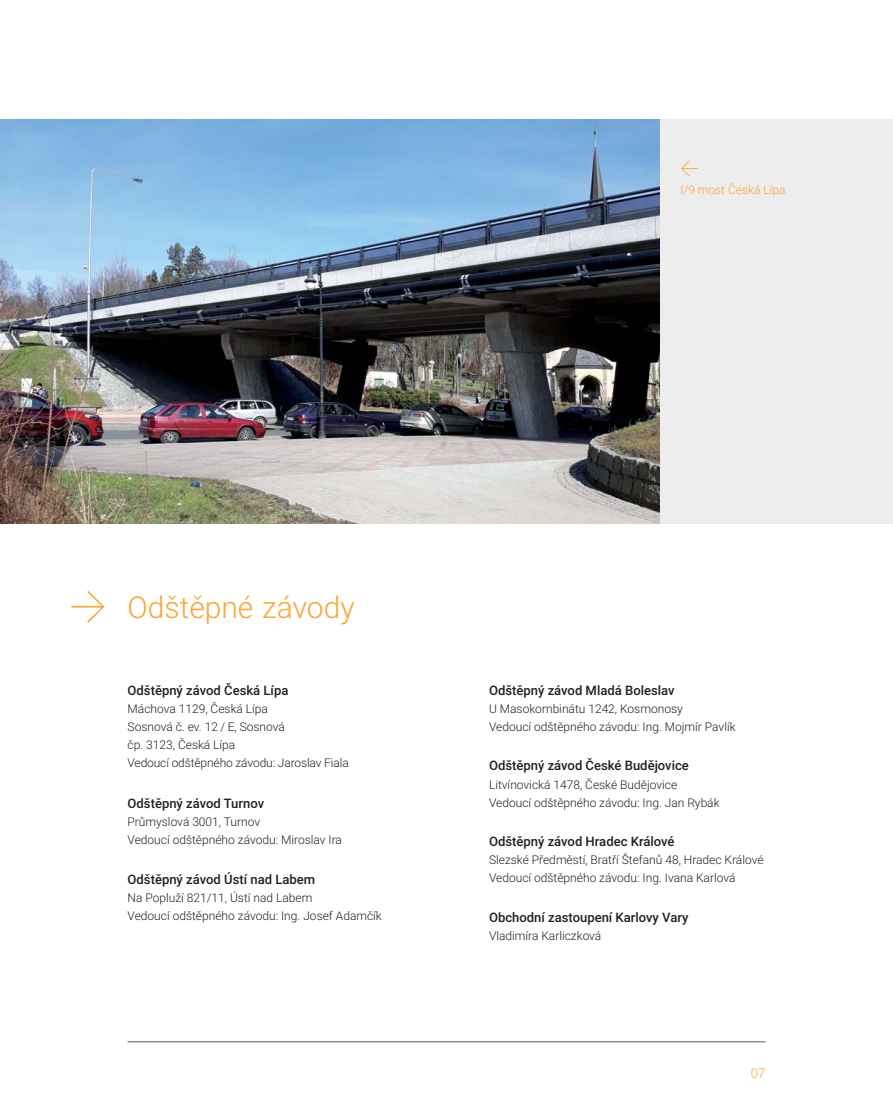
<style>
.page{position:relative;width:893px;height:1106px;background:#fff}
.page>*{position:absolute;margin:0;border:0;box-sizing:border-box;transform-origin:0 0}
.t1{font:200 60px "Source Sans Pro";color:#faa633}
.t2{font:300 30px "Roboto";color:#faa633}
.t3{font:200 30px "Source Sans Pro";color:#faa633}
.t4{font:300 13.5px "Roboto";color:#faa633}
.t5{font:500 13.05px "Roboto";color:#231f20}
.t6{font:300 12px/18px "Roboto";color:#231f20}
.t7{font:300 12px "Roboto";color:#faa633}
</style>
<div class="page">
<div style="left:0;top:119px;width:893px;height:404px;background:#ededee"></div>
<img style="left:0;top:119px;width:659px;height:404px">
<hr style="left:128px;top:1041px;width:637px;height:1px;background:#58595b">
<h2 class="t3" style="left:680px;top:154px;width:20px">←</h2>
<p class="t7" style="left:680px;top:183px;width:107px">I/9 most Česká Lípa</p>
<h1 class="t1" style="left:69px;top:579px;width:39px">→</h1>
<h2 class="t2" style="left:128px;top:590px;width:229px">Odštěpné závody</h2>
<p class="t5" style="left:128px;top:683px;width:162px">Odštěpný závod Česká Lípa</p>
<p class="t6" style="left:128px;top:700px;width:223px">Máchova 1129, Česká Lípa<br>Sosnová č. ev. 12 / E, Sosnová<br>čp. 3123, Česká Lípa<br>Vedoucí odštěpného závodu: Jaroslav Fiala</p>
<p class="t5" style="left:128px;top:796px;width:138px">Odštěpný závod Turnov</p>
<p class="t6" style="left:128px;top:813px;width:216px">Průmyslová 3001, Turnov<br>Vedoucí odštěpného závodu: Miroslav Ira</p>
<p class="t5" style="left:128px;top:871px;width:189px">Odštěpný závod Ústí nad Labem</p>
<p class="t6" style="left:128px;top:888px;width:256px">Na Popluží 821/11, Ústí nad Labem<br>Vedoucí odštěpného závodu: Ing. Josef Adamčík</p>
<p class="t5" style="left:489px;top:683px;width:187px">Odštěpný závod Mladá Boleslav</p>
<p class="t6" style="left:489px;top:700px;width:248px">U Masokombinátu 1242, Kosmonosy<br>Vedoucí odštěpného závodu: Ing. Mojmír Pavlík</p>
<p class="t5" style="left:489px;top:758px;width:201px">Odštěpný závod České Budějovice</p>
<p class="t6" style="left:489px;top:775px;width:232px">Litvínovická 1478, České Budějovice<br>Vedoucí odštěpného závodu: Ing. Jan Rybák</p>
<p class="t5" style="left:489px;top:834px;width:187px">Odštěpný závod Hradec Králové</p>
<p class="t6" style="left:489px;top:851px;width:276px">Slezské Předměstí, Bratří Štefanů 48, Hradec Králové<br>Vedoucí odštěpného závodu: Ing. Ivana Karlová</p>
<p class="t5" style="left:489px;top:909px;width:201px">Obchodní zastoupení Karlovy Vary</p>
<p class="t6" style="left:489px;top:926px;width:114px">Vladimíra Karliczková</p>
<p class="t4" style="left:751px;top:1065px;width:16px">07</p>
</div>
